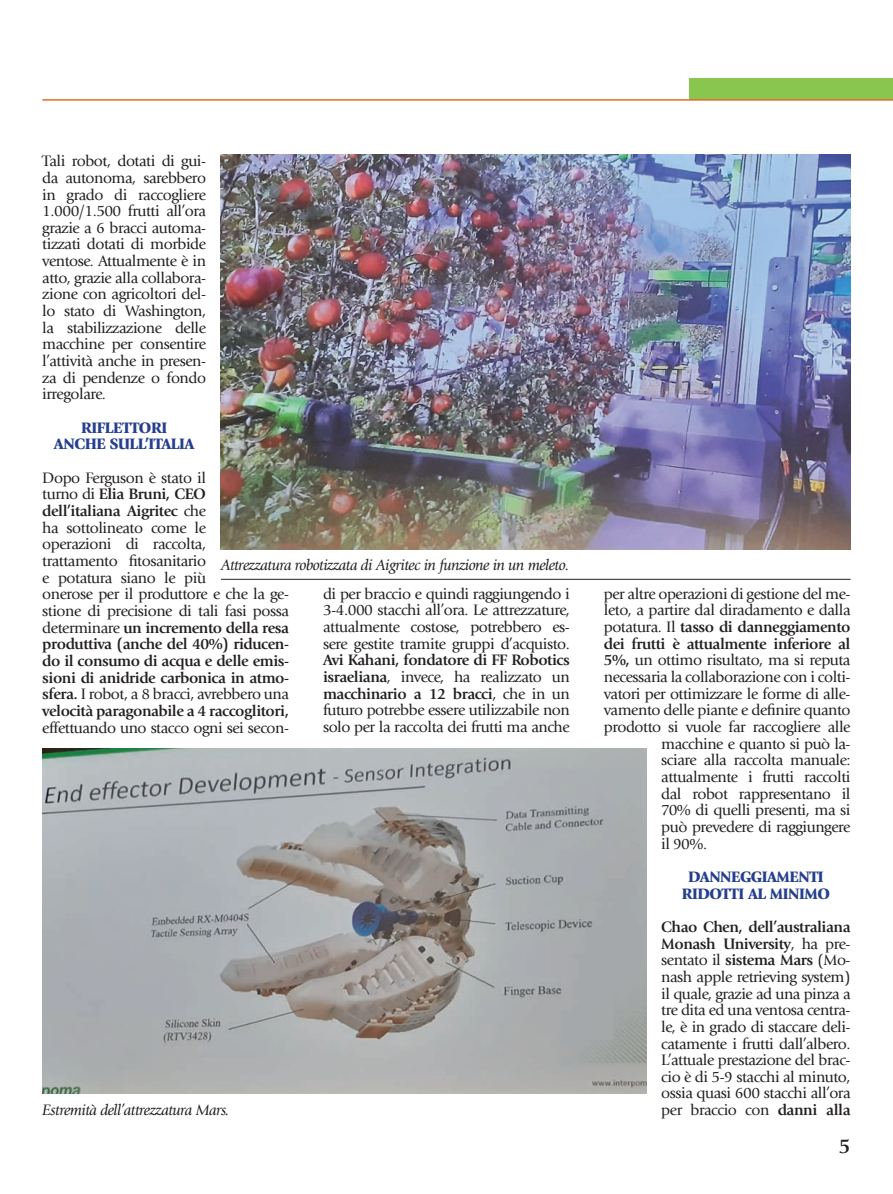
<style>
.page{position:relative;width:893px;height:1194px;background:#fff}
.page>*{position:absolute;margin:0;border:0;box-sizing:border-box;transform-origin:0 0}
.t1{font:700 21px "Giovanni";color:#231f20}
.t2{font:15.75px/16.6px "Giovanni";letter-spacing:-.03em;color:#231f20;text-align:justify}
.t3{font:italic 15.75px "Giovanni";letter-spacing:-.035em;color:#231f20}
.t4{font:700 15.75px "Giovanni";letter-spacing:-.03em;color:#231f20}
.t5{font:900 15.75px "Giovanni";letter-spacing:-.03em;color:#253f8e}
.s1{font-weight:700}
.s2{font-weight:400}
</style>
<div class="page">
<div style="left:689px;top:78px;width:204px;height:21px;background:#89c650"></div>
<hr style="left:42px;top:99px;width:851px;height:2px;background:#e56c25">
<img style="left:221px;top:154px;width:629px;height:395px">
<hr style="left:221px;top:579px;width:629px;height:1px;background:#231f20">
<img style="left:42px;top:748px;width:604px;height:345px">
<p class="t2" style="left:42px;top:153px;width:165px">Tali robot, dotati di gui&shy;da autonoma, sarebbero in grado di raccogliere 1.000/1.500 frutti all’ora grazie a 6 bracci automa&shy;tizzati dotati di morbide ventose. Attualmente è in atto, grazie alla collabora&shy;zione con agricoltori del&shy;lo stato di Washington, la stabilizzazione delle macchine per consentire l’attività anche in presen&shy;za di pendenze o fondo irregolare.</p>
<p class="t5" style="left:81px;top:418px;width:87px">RIFLETTORI</p>
<p class="t5" style="left:54px;top:434px;width:142px">ANCHE SULL’ITALIA</p>
<p class="t2" style="left:42px;top:469px;width:248px;text-align:left">Dopo Ferguson è stato il<br>turno di <span class="s1">Elia Bruni, CEO<br>dell’italiana Aigritec</span> che<br>ha sottolineato come le<br>operazioni di raccolta,<br>trattamento fitosanitario<br>e potatura siano le più<br>onerose per il produttore e che la ge&shy;stione di precisione di tali fasi possa determinare <span class="s1">un incremento della resa produttiva (anche del 40%) riducen&shy;do il consumo di acqua e delle emis&shy;sioni di anidride carbonica in atmo&shy;sfera.</span> I robot, a 8 bracci, avrebbero una <span class="s1">velocità paragonabile a 4 raccoglitori, </span>effettuando uno stacco ogni sei secon-</p>
<p class="t3" style="left:221px;top:556px;width:350px">Attrezzatura robotizzata di Aigritec in funzione in un meleto.</p>
<p class="t2" style="left:323px;top:585px;width:248px">di per braccio e quindi raggiungendo i 3-4.000 stacchi all’ora. Le attrezzature, attualmente costose, potrebbero es&shy;sere gestite tramite gruppi d’acquisto.<br><span class="s1">Avi Kahani, fondatore di FF Robotics israeliana</span>, invece, ha realizzato un <span class="s1">macchinario a 12 bracci</span>, che in un futuro potrebbe essere utilizzabile non solo per la raccolta dei frutti ma anche</p>
<p class="t2" style="left:604px;top:585px;width:248px">per altre operazioni di gestione del me-</p>
<p class="t2" style="left:604px;top:602px;width:248px">leto, a partire dal diradamento e dalla</p>
<p class="t4" style="left:604px;top:617px;width:248px"><span class="s2">potatura. Il</span> tasso di danneggiamento</p>
<p class="t4" style="left:604px;top:634px;width:248px">dei frutti è attualmente inferiore al</p>
<p class="t2" style="left:604px;top:652px;width:248px"><span class="s1">5%,</span> un ottimo risultato, ma si reputa</p>
<p class="t2" style="left:604px;top:668px;width:248px">necessaria la collaborazione con i colti-</p>
<p class="t2" style="left:604px;top:685px;width:248px">vatori per ottimizzare le forme di alle-</p>
<p class="t2" style="left:604px;top:702px;width:248px">vamento delle piante e definire quanto</p>
<p class="t2" style="left:604px;top:718px;width:248px">prodotto si vuole far raccogliere alle</p>
<p class="t2" style="left:661px;top:735px;width:191px">macchine e quanto si può la-</p>
<p class="t2" style="left:661px;top:751px;width:191px">sciare alla raccolta manuale:</p>
<p class="t2" style="left:661px;top:768px;width:191px">attualmente i frutti raccolti</p>
<p class="t2" style="left:661px;top:785px;width:191px">dal robot rappresentano il</p>
<p class="t2" style="left:661px;top:801px;width:191px">70% di quelli presenti, ma si</p>
<p class="t2" style="left:661px;top:818px;width:191px">può prevedere di raggiungere</p>
<p class="t2" style="left:661px;top:835px;width:47px">il 90%.</p>
<p class="t5" style="left:688px;top:867px;width:137px">DANNEGGIAMENTI</p>
<p class="t5" style="left:682px;top:883px;width:150px">RIDOTTI AL MINIMO</p>
<p class="t2" style="left:661px;top:918px;width:191px"><span class="s1">Chao Chen, dell’australiana Monash University</span>, ha pre&shy;sentato il <span class="s1">sistema Mars</span> (Mo&shy;nash apple retrieving system) il quale, grazie ad una pinza a tre dita ed una ventosa centra&shy;le, è in grado di staccare deli&shy;catamente i frutti dall’albero.<br>L’attuale prestazione del brac&shy;cio è di 5-9 stacchi al minuto, ossia quasi 600 stacchi all’ora per braccio con <span class="s1">danni alla</span></p>
<p class="t3" style="left:42px;top:1100px;width:189px">Estremità dell’attrezzatura Mars.</p>
<h1 class="t1" style="left:839px;top:1133px;width:13px">5</h1>
</div>
